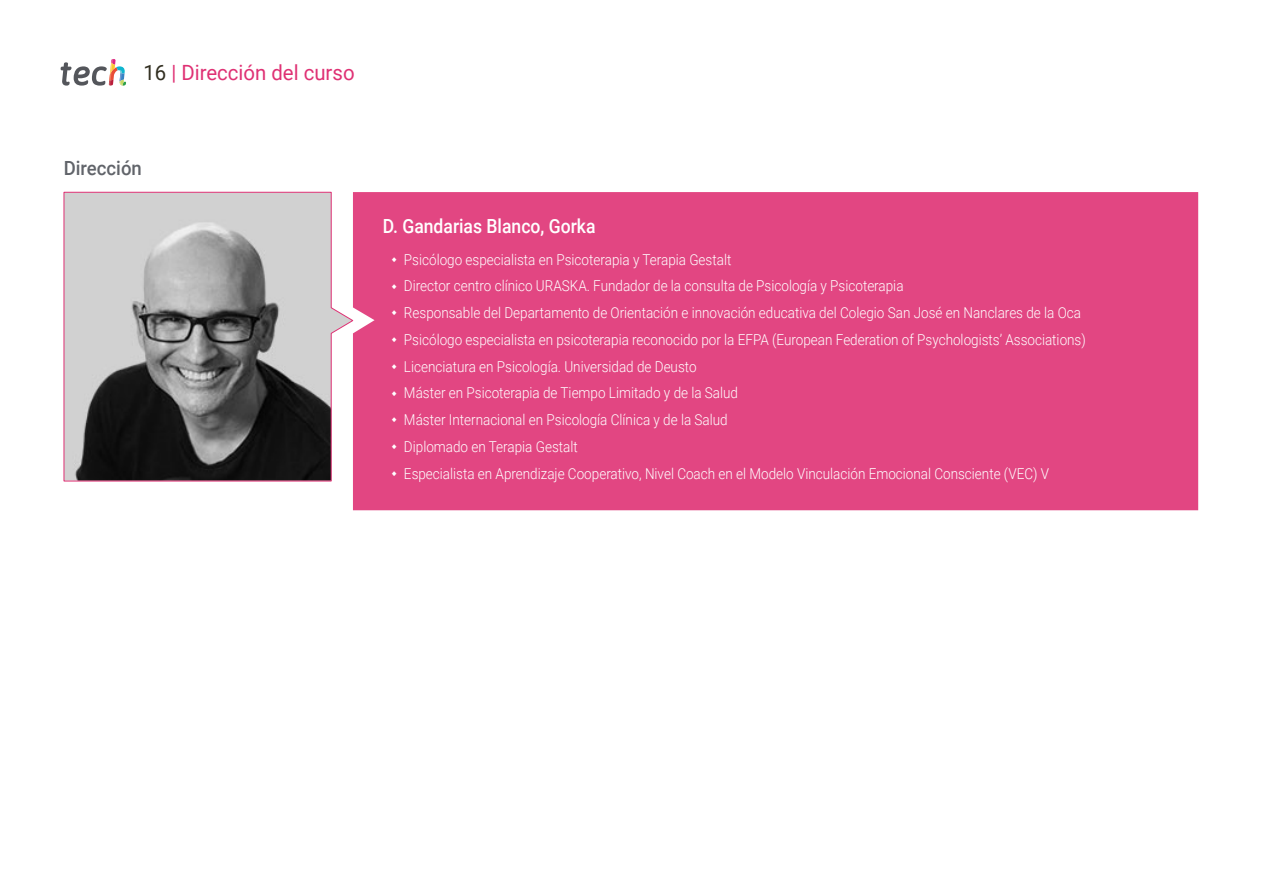
<style>
.page{position:relative;width:1263px;height:893px;background:#fff}
.page>*{position:absolute;margin:0;border:0;box-sizing:border-box;transform-origin:0 0}
.t1{font:21px "Roboto";color:#df3174}
.t2{font:500 19.5px "Roboto";color:#fff;scale:.9 1}
.t3{font:500 19.5px "Roboto";color:#61646a;scale:.95 1}
.t4{font:300 15px/26.7px "Roboto";color:#fff;scale:.9 1}
.s1{color:#312e20}
</style>
<div class="page">
<svg style="left:61px;top:59px;width:65px;height:27px"></svg>
<svg style="left:64px;top:192px;width:289px;height:289px;background:#929191"></svg>
<div style="left:353px;top:192px;width:845px;height:318px;background:#e24682"></div>
<svg style="left:392px;top:257px;width:5px;height:5px"></svg>
<svg style="left:392px;top:284px;width:5px;height:5px"></svg>
<svg style="left:392px;top:310px;width:5px;height:5px"></svg>
<svg style="left:392px;top:337px;width:5px;height:5px"></svg>
<svg style="left:392px;top:364px;width:5px;height:5px"></svg>
<svg style="left:392px;top:391px;width:5px;height:5px"></svg>
<svg style="left:392px;top:417px;width:5px;height:5px"></svg>
<svg style="left:392px;top:444px;width:5px;height:5px"></svg>
<svg style="left:392px;top:471px;width:5px;height:5px"></svg>
<h1 class="t1" style="left:144px;top:57px;width:213px"><span class="s1">16</span> | Dirección del curso</h1>
<h2 class="t3" style="left:64px;top:154px;width:84px">Dirección</h2>
<h2 class="t2" style="left:383px;top:212px;width:238px">D. Gandarias Blanco, Gorka</h2>
<p class="t4" style="left:404px;top:245px;width:759px">Psicólogo especialista en Psicoterapia y Terapia Gestalt<br>Director centro clínico URASKA. Fundador de la consulta de Psicología y Psicoterapia<br>Responsable del Departamento de Orientación e innovación educativa del Colegio San José en Nanclares de la Oca Psicólogo especialista en psicoterapia reconocido por la EFPA (European Federation of Psychologists’ Associations)<br>Licenciatura en Psicología. Universidad de Deusto<br>Máster en Psicoterapia de Tiempo Limitado y de la Salud<br>Máster Internacional en Psicología Clínica y de la Salud<br>Diplomado en Terapia Gestalt<br>Especialista en Aprendizaje Cooperativo, Nivel Coach en el Modelo Vinculación Emocional Consciente (VEC) V</p>
</div>
